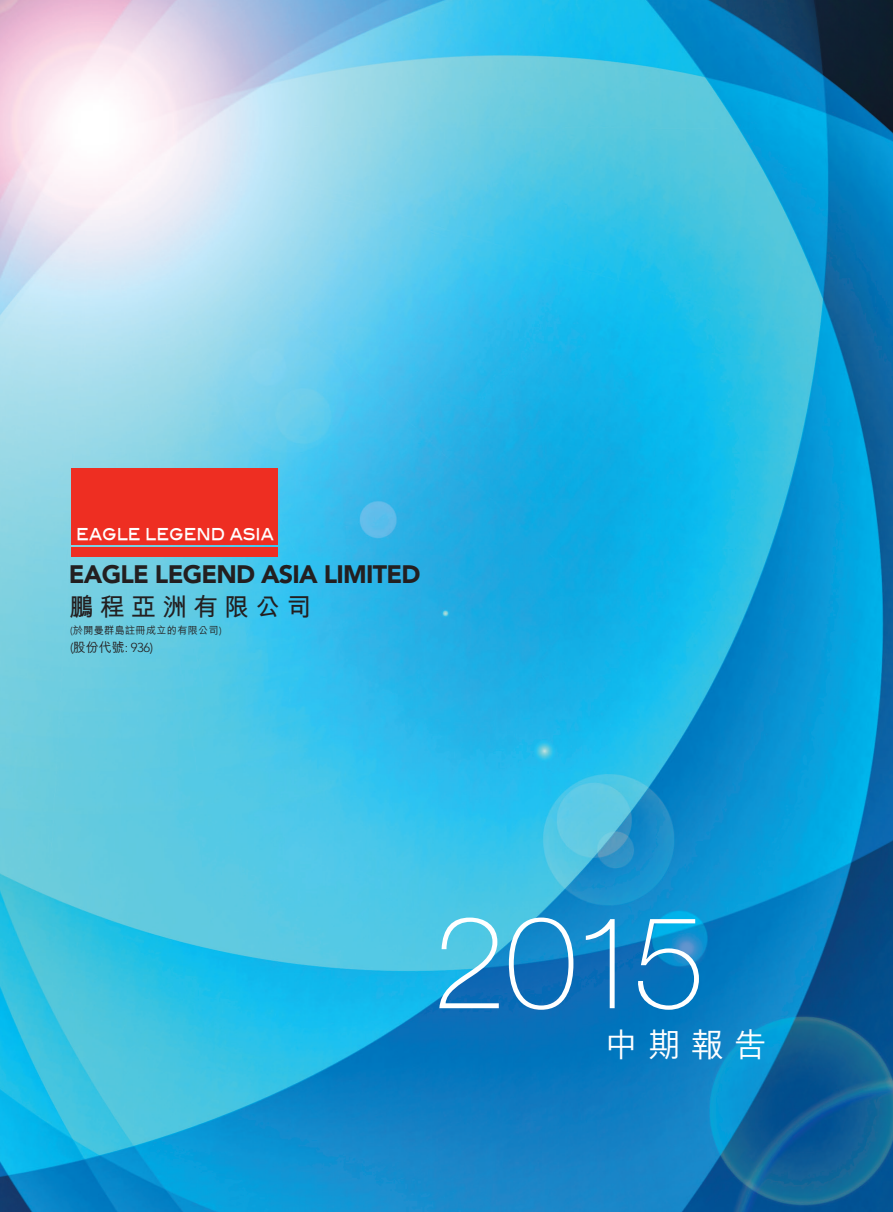
<style>
.page{position:relative;width:893px;height:1212px;background:#fff}
.page>*{position:absolute;margin:0;border:0;box-sizing:border-box;transform-origin:0 0}
.t1{font:100 129.15px "Helvetica Neue LT Std";color:#fff}
.t2{font:500 33px "M Hei HK";color:#fff}
.t3{font:900 25.05px "Avenir LT Std";letter-spacing:-.03em;color:#231f20}
.t4{font:700 25.05px "M Hei HK";letter-spacing:.24em;color:#231f20}
.t5{font:19.35px "Blair Md ITCTT Medium";color:#fff;scale:.8 1}
.t6{font:300 12.9px "Avenir LT Std";color:#231f20}
.t7{font:500 10.2px "M Hei HK";letter-spacing:.03em;color:#231f20}
.s1{font-family:"Avenir LT Std";font-weight:300}
.s2{font-family:"M Hei HK";font-weight:500}
</style>
<div class="page">
<img style="left:0;top:0;width:893px;height:1212px">
<div style="left:72px;top:468px;width:206px;height:76px;background:#ee2e22"></div>
<div style="left:72px;top:547px;width:206px;height:9px;background:#ee2e22"></div>
<p class="t5" style="left:76px;top:517px;width:248px">EAGLE LEGEND ASIA</p>
<p class="t3" style="left:69px;top:559px;width:353px">EAGLE LEGEND ASIA LIMITED</p>
<p class="t4" style="left:69px;top:588px;width:244px">鵬程亞洲有限公司</p>
<p class="t7" style="left:70px;top:623px;width:153px"><span class="s1">(</span>於開曼群島註冊成立的有限公司<span class="s1">(</span></p>
<p class="t6" style="left:70px;top:640px;width:85px">(<span class="s2">股份代號</span>: 936(</p>
<h1 class="t1" style="left:433px;top:888px;width:273px">2015</h1>
<h2 class="t2" style="left:605px;top:1021px;width:163px">中期報告</h2>
</div>
